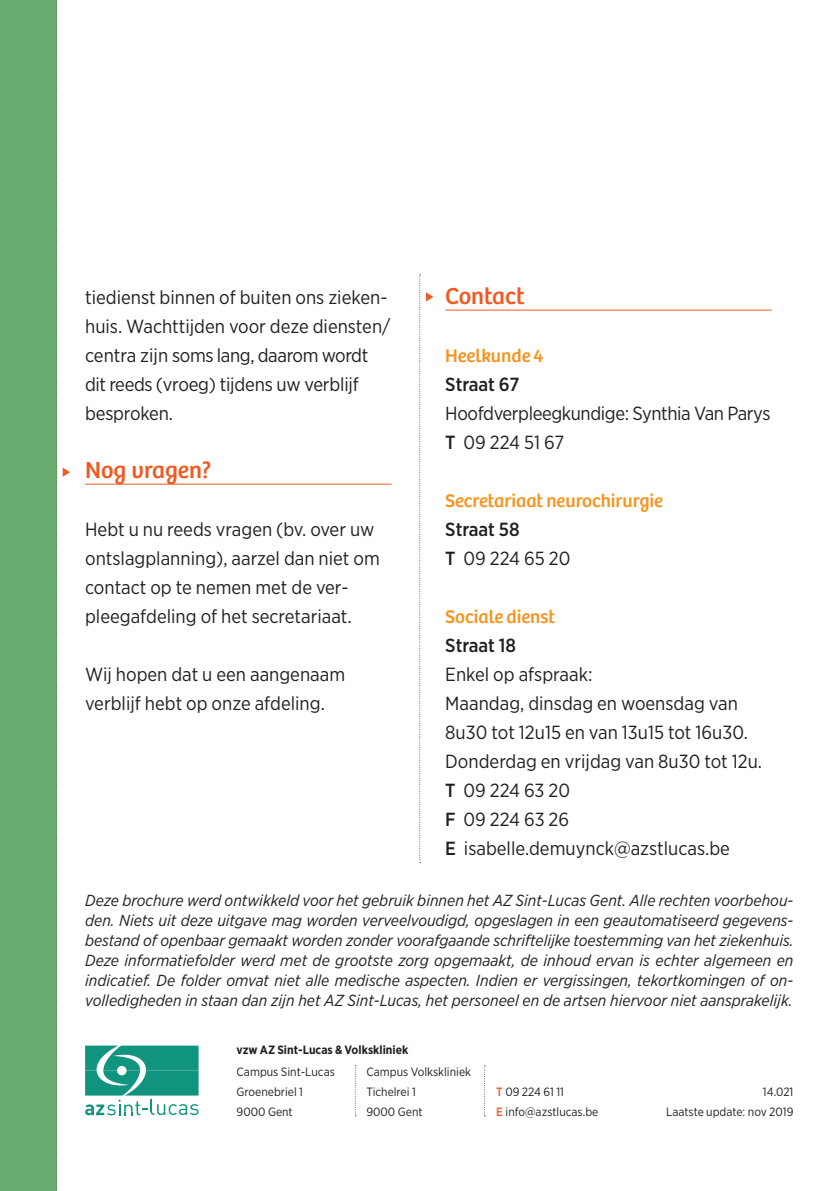
<style>
.page{position:relative;width:840px;height:1191px;background:#fff}
.page>*{position:absolute;margin:0;border:0;box-sizing:border-box;transform-origin:0 0}
.t1{font:24px "Bree";color:#f15921}
.t2{font:19px/29px "Gotham Narrow";color:#231f20}
.t3{font:19px "Bree";color:#f7931d}
.t4{font:19px/29px "Gotham Narrow";letter-spacing:-.02em;color:#231f20}
.t5{font:500 19px/29px "Gotham Narrow";letter-spacing:-.005em;color:#231f20}
.t6{font:italic 16px/20px "Gotham Narrow";color:#231f20;text-align:justify}
.t7{font:12px/20px "Gotham Narrow";color:#231f20}
.t8{font:700 12px "Gotham Narrow";color:#231f20}
.s1{font-weight:500}
.s2{font-weight:400}
.s3{font-weight:500;color:#f15921}
</style>
<div class="page">
<div style="left:0;top:0;width:57px;height:1191px;background:#68ac6f"></div>
<svg style="left:85px;top:1045px;width:113px;height:70px"></svg>
<svg style="left:484px;top:1065px;width:1px;height:51px"></svg>
<svg style="left:354px;top:1065px;width:2px;height:51px"></svg>
<svg style="left:56px;top:0;width:14px;height:1191px"></svg>
<svg style="left:426px;top:292px;width:7px;height:9px"></svg>
<hr style="left:445px;top:310px;width:326px;height:1px;background:#f15921">
<hr style="left:85px;top:484px;width:306px;height:1px;background:#f15921">
<svg style="left:419px;top:274px;width:1px;height:589px"></svg>
<h1 class="t1" style="left:445px;top:282px;width:81px">Contact</h1>
<p class="t2" style="left:85px;top:282px;width:307px">tiedienst binnen of buiten ons zieken&shy;huis. Wachttijden voor deze diensten/ centra zijn soms lang, daarom wordt dit reeds (vroeg) tijdens uw verblijf besproken.</p>
<h1 class="t1" style="left:85px;top:456px;width:127px">Nog vragen?</h1>
<p class="t2" style="left:85px;top:514px;width:296px">Hebt u nu reeds vragen (bv. over uw ontslagplanning), aarzel dan niet om contact op te nemen met de ver&shy;pleegafdeling of het secretariaat.</p>
<p class="t3" style="left:445px;top:345px;width:100px">Heelkunde 4</p>
<p class="t5" style="left:445px;top:370px;width:76px">Straat 67</p>
<p class="t4" style="left:445px;top:398px;width:326px">Hoofdverpleegkundige: Synthia Van Parys<br><span class="s1">T</span> 09 224 51 67</p>
<p class="t3" style="left:445px;top:490px;width:219px">Secretariaat neurochirurgie</p>
<p class="t5" style="left:445px;top:515px;width:126px">Straat 58<br>T <span class="s2">09 224 65 20</span></p>
<p class="t3" style="left:445px;top:606px;width:111px">Sociale dienst</p>
<p class="t5" style="left:445px;top:631px;width:72px">Straat 18</p>
<p class="t2" style="left:445px;top:659px;width:318px">Enkel op afspraak:<br>Maandag, dinsdag en woensdag van<br>8u30 tot 12u15 en van 13u15 tot 16u30.<br>Donderdag en vrijdag van 8u30 tot 12u.<br><span class="s1">T</span> 09 224 63 20<br><span class="s1">F</span> 09 224 63 26<br><span class="s1">E</span> isabelle.demuynck@azstlucas.be</p>
<p class="t6" style="left:85px;top:890px;width:709px">Deze brochure werd ontwikkeld voor het gebruik binnen het AZ Sint-Lucas Gent. Alle rechten voorbehou&shy;den. Niets uit deze uitgave mag worden verveelvoudigd, opgeslagen in een geautomatiseerd gegevens&shy;bestand of openbaar gemaakt worden zonder voorafgaande schriftelijke toestemming van het ziekenhuis.<br>Deze informatiefolder werd met de grootste zorg opgemaakt, de inhoud ervan is echter algemeen en indicatief. De folder omvat niet alle medische aspecten. Indien er vergissingen, tekortkomingen of on&shy;volledigheden in staan dan zijn het AZ Sint-Lucas, het personeel en de artsen hiervoor niet aansprakelijk.</p>
<p class="t2" style="left:85px;top:659px;width:261px">Wij hopen dat u een aangenaam verblijf hebt op onze afdeling.</p>
<p class="t8" style="left:236px;top:1041px;width:173px">vzw AZ Sint-Lucas &amp; Volkskliniek</p>
<p class="t7" style="left:236px;top:1061px;width:100px">Campus Sint-Lucas<br>Groenebriel 1<br>9000 Gent</p>
<p class="t7" style="left:366px;top:1061px;width:106px">Campus Volkskliniek<br>Tichelrei 1<br>9000 Gent</p>
<p class="t7" style="left:496px;top:1081px;width:104px"><span class="s3">T</span> 09 224 61 11<br><span class="s3">E</span> info@azstlucas.be</p>
<p class="t7" style="left:665px;top:1082px;width:129px;text-align:right">14.021<br>Laatste update: nov 2019</p>
</div>
